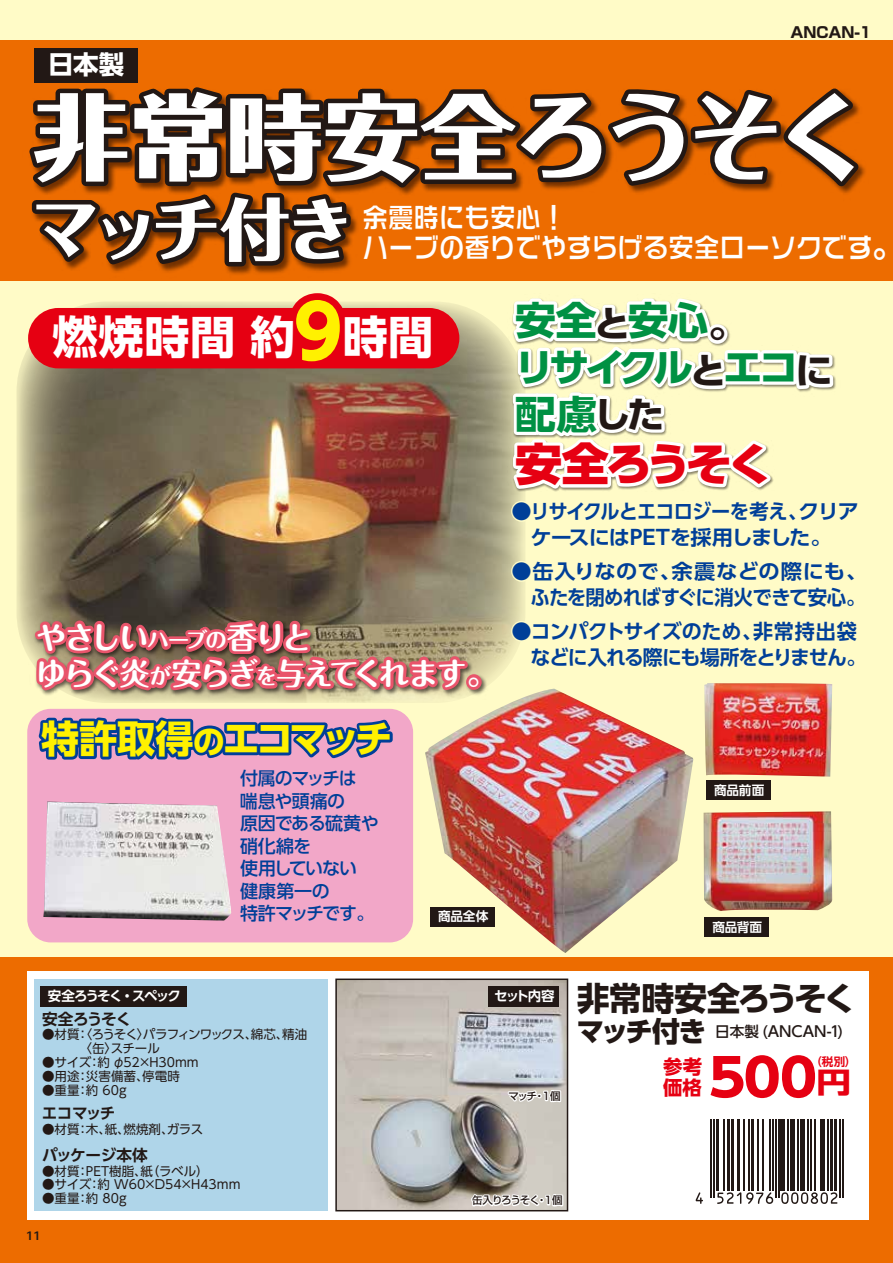
<style>
.page{position:relative;width:893px;height:1263px;background:#fff}
.page>*{position:absolute;margin:0;border:0;box-sizing:border-box;transform-origin:0 0}
.t1{font:800 93px "Folk Pro";letter-spacing:-.015em;color:#fff;scale:1.04 1}
.t2{font:800 67.5px "Folk Pro";letter-spacing:-.105em;color:#fff;scale:1.04 1}
.t3{font:700 51.3px "UD Shin Go Pro";color:#e60012;scale:1.1 1}
.t4{font:700 45.15px "UD Shin Go Pro";letter-spacing:.015em;color:#fff}
.t5{font:800 44.85px "UD Shin Go Pro";letter-spacing:-.12em;color:#e60012;scale:1.05 1}
.t6{font:700 38.85px/47px "UD Shin Go Pro";letter-spacing:-.115em;color:#009143;scale:1.05 1}
.t7{font:700 38.1px "UD Shin Go Pro";letter-spacing:-.115em;color:#fff100}
.t8{font:700 33px "UD Shin Go Pro";letter-spacing:-.05em;color:#221815}
.t9{font:700 30.15px/36px "Maru Fo Pro";letter-spacing:-.085em;color:#fff}
.t10{font:27px/30px "VD Logo G Bold";color:#fff;scale:.94 1}
.t11{font:700 25.5px "UD Shin Go Pro";color:#fff}
.t12{font:700 20.25px/25.5px "UD Shin Go Pro De";letter-spacing:-.04em;color:#003f98;text-align:center}
.t13{font:700 19.35px/21px "UD Shin Go Pro";color:#e60012}
.t14{font:500 18px/22.5px "UD Shin Go Pro";letter-spacing:-.045em;color:#003f98}
.t15{font:700 15.6px "UD Shin Go Pro De";letter-spacing:-.04em;color:#221815}
.t16{font:700 15.6px "UD Shin Go Pro De";letter-spacing:-.015em;color:#221815}
.t17{font:700 15px "Shin Go Pro";letter-spacing:-.01em;color:#221815}
.t18{font:500 14.85px "UD Shin Go Pro";letter-spacing:-.005em;color:#221815}
.t19{font:700 13.5px "UD Shin Go Pro De";letter-spacing:-.125em;color:#fff}
.t20{font:700 12.75px "UD Shin Go Pro De";letter-spacing:-.02em;color:#fff}
.t21{font:12.45px "UD Shin Go Pro";color:#221815}
.t22{font:12.45px/14px "UD Shin Go Pro";letter-spacing:-.07em;color:#221815}
.t23{font:700 11.55px "UD Shin Go Pro De";color:#e60012}
.t24{font:500 10.8px "UD Shin Go Pro";color:#221815;scale:1.21 1}
.t25{font:500 10.5px "Shin Go Pro";letter-spacing:-.095em;color:#221815}
.s1{font-size:73.35px;color:#fff100}
.s2{font-size:21.15px}
.s3{font-size:32.1px}
.s4{font-size:36.15px;color:#221815}
.s5{color:#221815}
.s6{font-weight:800;font-size:28.05px}
.s7{font-size:14.55px}
.s8{font-size:28.35px}
</style>
<div class="page">
<div style="left:0;top:0;width:893px;height:1254px;background:#fffbc7"></div>
<div style="left:0;top:40px;width:893px;height:241px;background:#ed6c00"></div>
<div style="left:0;top:958px;width:893px;height:305px;background:#ed6c00"></div>
<div style="left:27px;top:971px;width:842px;height:249px;background:#fff"></div>
<div style="left:27px;top:709px;width:386px;height:233px;background:#f2a7c8;border-radius:23px"></div>
<div style="left:34px;top:979px;width:294px;height:232px;background:#afd5e9"></div>
<img style="left:437px;top:817px;width:248px;height:136px">
<img style="left:704px;top:817px;width:128px;height:94px">
<img style="left:43px;top:817px;width:188px;height:104px">
<img style="left:338px;top:981px;width:227px;height:227px">
<div style="left:335px;top:978px;width:233px;height:233px;border:2px solid #221815"></div>
<svg style="left:469px;top:1191px;width:95px;height:17px"></svg>
<svg style="left:506px;top:1088px;width:56px;height:16px"></svg>
<div style="left:41px;top:986px;width:146px;height:20px;background:#221815"></div>
<div style="left:430px;top:907px;width:65px;height:20px;background:#221815"></div>
<div style="left:704px;top:918px;width:65px;height:19px;background:#221815"></div>
<div style="left:488px;top:986px;width:71px;height:20px;background:#221815"></div>
<hr style="left:711px;top:1119px;width:1px;height:79px;background:#221815">
<hr style="left:713px;top:1119px;width:2px;height:79px;background:#221815">
<hr style="left:716px;top:1119px;width:3px;height:72px;background:#221815">
<hr style="left:723px;top:1119px;width:2px;height:72px;background:#221815">
<hr style="left:727px;top:1119px;width:3px;height:72px;background:#221815">
<hr style="left:731px;top:1119px;width:3px;height:72px;background:#221815">
<hr style="left:737px;top:1119px;width:3px;height:72px;background:#221815">
<hr style="left:743px;top:1119px;width:1px;height:72px;background:#221815">
<hr style="left:748px;top:1119px;width:2px;height:72px;background:#221815">
<hr style="left:751px;top:1119px;width:3px;height:72px;background:#221815">
<hr style="left:757px;top:1119px;width:1px;height:72px;background:#221815">
<hr style="left:763px;top:1119px;width:1px;height:72px;background:#221815">
<hr style="left:769px;top:1119px;width:2px;height:72px;background:#221815">
<hr style="left:772px;top:1119px;width:2px;height:72px;background:#221815">
<hr style="left:775px;top:1119px;width:1px;height:79px;background:#221815">
<hr style="left:778px;top:1119px;width:1px;height:79px;background:#221815">
<hr style="left:781px;top:1119px;width:4px;height:72px;background:#221815">
<hr style="left:788px;top:1119px;width:1px;height:72px;background:#221815">
<hr style="left:791px;top:1119px;width:4px;height:72px;background:#221815">
<hr style="left:798px;top:1119px;width:1px;height:72px;background:#221815">
<div style="left:800px;top:1119px;width:5px;height:72px;background:#221815"></div>
<hr style="left:807px;top:1119px;width:2px;height:72px;background:#221815">
<hr style="left:810px;top:1119px;width:1px;height:72px;background:#221815">
<hr style="left:814px;top:1119px;width:2px;height:72px;background:#221815">
<hr style="left:820px;top:1119px;width:4px;height:72px;background:#221815">
<hr style="left:827px;top:1119px;width:1px;height:72px;background:#221815">
<hr style="left:830px;top:1119px;width:3px;height:72px;background:#221815">
<hr style="left:834px;top:1119px;width:3px;height:72px;background:#221815">
<hr style="left:840px;top:1119px;width:1px;height:79px;background:#221815">
<hr style="left:842px;top:1119px;width:2px;height:79px;background:#221815">
<svg style="left:696px;top:1192px;width:7px;height:12px"></svg>
<svg style="left:717px;top:1192px;width:56px;height:12px"></svg>
<svg style="left:781px;top:1192px;width:56px;height:12px"></svg>
<img style="left:22px;top:81px;width:844px;height:736px">
<div style="left:35px;top:48px;width:103px;height:35px;background:#221815"></div>
<p class="t11" style="left:48px;top:44px;width:78px">日本製</p>
<p class="t17" style="left:791px;top:20px;width:83px">ANCAN-1</p>
<h1 class="t1" style="left:33px;top:58px;width:807px">非常時安全ろうそく</h1>
<h2 class="t2" style="left:30px;top:172px;width:314px">マッチ付き</h2>
<h3 class="t10" style="left:363px;top:202px;width:571px">余震時にも安心！<br>ハーブの香りでやすらげる安全ローソクです。</h3>
<h3 class="t4" style="left:53px;top:300px;width:382px">燃焼時間 約<span class="s1">9</span>時間</h3>
<h3 class="t9" style="left:36px;top:616px;width:462px">やさしい<span class="s2">ハーブの</span>香りと<br>ゆらぐ炎<span class="s2">が</span>安らぎ<span class="s2">を</span>与えてくれます。</h3>
<h3 class="t7" style="left:41px;top:707px;width:353px">特許取得<span class="s3">の</span>エコマッチ</h3>
<p class="t14" style="left:240px;top:767px;width:140px">付属のマッチは喘息や頭痛の<br>原因である硫黄や硝化綿を<br>使用していない健康第一の<br>特許マッチです。</p>
<p class="t20" style="left:438px;top:906px;width:52px">商品全体</p>
<h3 class="t6" style="left:514px;top:296px;width:305px">安全<span class="s4">と</span>安心<span class="s5">。<br></span>リサイクル<span class="s4">と</span>エコ<span class="s4">に</span>配慮<span class="s4">した</span></h3>
<h3 class="t5" style="left:515px;top:427px;width:248px">安全ろうそく</h3>
<p class="t12" style="left:511px;top:498px;width:349px">●リサイクルとエコロジーを考え、クリアケースにはPETを採用しました。</p>
<p class="t12" style="left:511px;top:558px;width:357px;text-align:right">●缶入りなので、余震などの際にも、ふたを閉めればすぐに消火できて安心。</p>
<p class="t12" style="left:530px;top:618px;width:337px;text-align:left;text-indent:-19px">●コンパクトサイズのため、非常持出袋などに入れる際にも場所をとりません。</p>
<p class="t20" style="left:714px;top:779px;width:52px">商品前面</p>
<p class="t20" style="left:712px;top:917px;width:51px">商品背面</p>
<p class="t19" style="left:48px;top:985px;width:135px">安全ろうそく・スペック</p>
<p class="t15" style="left:42px;top:1006px;width:91px">安全ろうそく</p>
<p class="t22" style="left:42px;top:1027px;width:267px">●材質：〈ろうそく〉パラフィンワックス、綿芯、精油　　　〈缶〉スチール</p>
<p class="t21" style="left:42px;top:1052px;width:158px">●サイズ：約 φ52×H30mm</p>
<p class="t21" style="left:42px;top:1066px;width:139px">●用途：災害備蓄、停電時</p>
<p class="t21" style="left:42px;top:1080px;width:86px">●重量：約 60g</p>
<p class="t15" style="left:42px;top:1101px;width:75px">エコマッチ</p>
<p class="t21" style="left:42px;top:1119px;width:163px">●材質：木、紙、燃焼剤、ガラス</p>
<p class="t16" style="left:42px;top:1142px;width:107px">パッケージ本体</p>
<p class="t21" style="left:42px;top:1161px;width:168px">●材質：PET樹脂、紙（ラベル）</p>
<p class="t21" style="left:42px;top:1174px;width:200px">●サイズ：約 W60×D54×H43mm</p>
<p class="t21" style="left:42px;top:1188px;width:86px">●重量：約 80g</p>
<p class="t24" style="left:25px;top:1227px;width:15px">11</p>
<p class="t19" style="left:494px;top:985px;width:62px">セット内容</p>
<h3 class="t8" style="left:577px;top:972px;width:281px">非常時安全ろうそく</h3>
<p class="t18" style="left:576px;top:1019px;width:268px"><span class="s6">マッチ付き</span> <span class="s7">日本製</span> (ANCAN-1)</p>
<p class="t25" style="left:508px;top:1087px;width:54px">マッチ・1個</p>
<p class="t25" style="left:472px;top:1192px;width:92px">缶入りろうそく・1個</p>
<p class="t13" style="left:663px;top:1056px;width:40px">参考価格</p>
<h3 class="t3" style="left:708px;top:1036px;width:132px">500<span class="s8">円</span></h3>
<p class="t23" style="left:810px;top:1052px;width:47px">（税別）</p>
</div>
